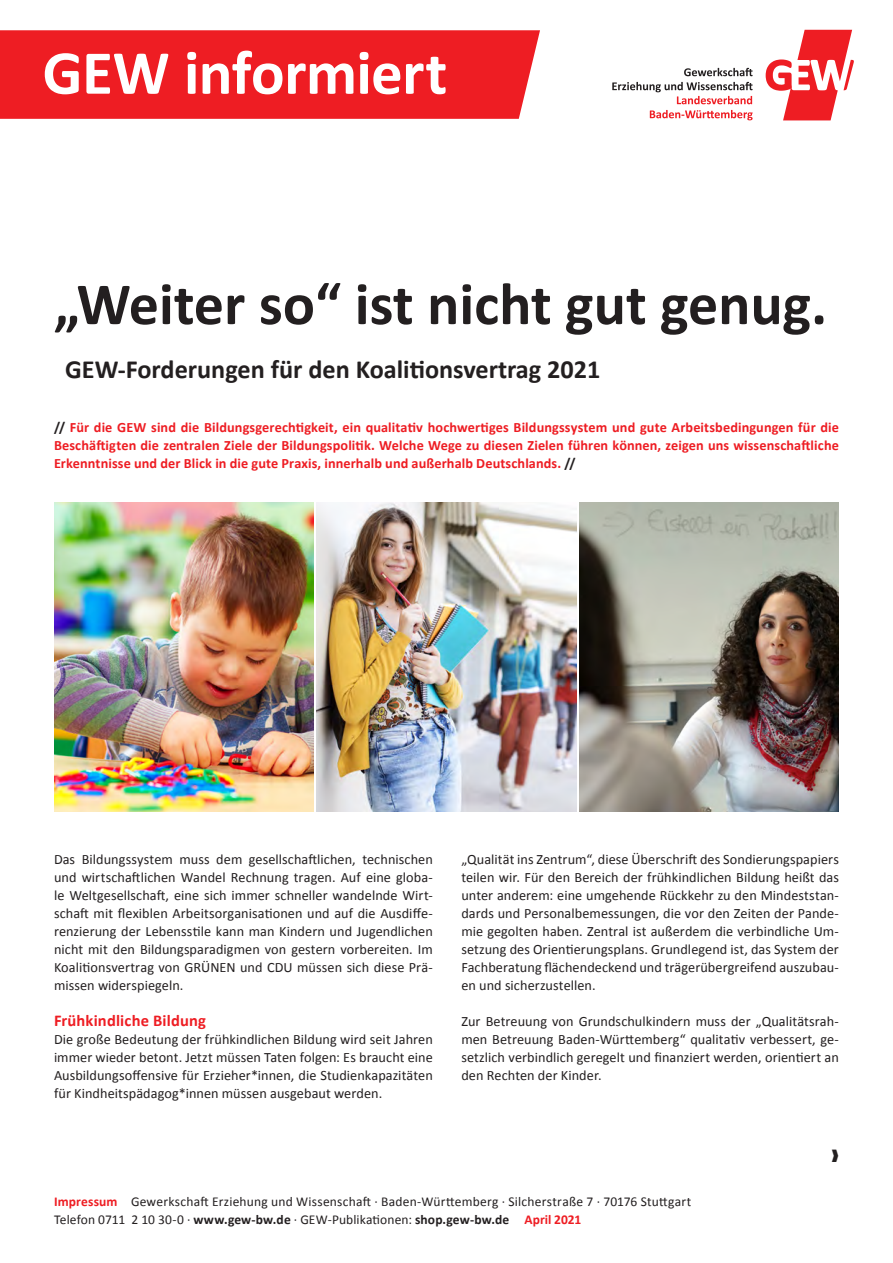
<style>
.page{position:relative;width:893px;height:1263px;background:#fff}
.page>*{position:absolute;margin:0;border:0;box-sizing:border-box;transform-origin:0 0}
.t1{font:700 63px "Calibri";letter-spacing:-.01em;color:#fff}
.t2{font:700 60px "Calibri";color:#231f20}
.t3{font:700 26.25px "Calibri";color:#231f20}
.t4{font:700 16.5px "Calibri";letter-spacing:.01em;color:#ee1d23}
.t5{font:14.25px/18px "Calibri";letter-spacing:.005em;color:#231f20;text-align:justify}
.t6{font:700 14.25px/18px "Calibri";letter-spacing:.005em;color:#ee1d23;text-align:justify}
.t7{font:13.5px/18px "Calibri";letter-spacing:.015em;color:#231f20}
.s1{color:#231f20}
.s2{font-weight:700;color:#ee1d23}
.s3{font-weight:700}
</style>
<div class="page">
<div style="left:0;top:30px;width:540px;height:89px;background:#ee1d23"></div>
<svg style="left:684px;top:68px;width:69px;height:8px"></svg>
<svg style="left:612px;top:82px;width:141px;height:22px"></svg>
<svg style="left:650px;top:110px;width:103px;height:10px"></svg>
<svg style="left:766px;top:30px;width:88px;height:90px"></svg>
<img style="left:54px;top:502px;width:259px;height:309px">
<img style="left:317px;top:502px;width:259px;height:309px">
<img style="left:580px;top:502px;width:259px;height:309px">
<h1 class="t1" style="left:43px;top:33px;width:406px">GEW informiert</h1>
<h2 class="t2" style="left:54px;top:266px;width:775px">„Weiter so“ ist nicht gut genug.</h2>
<h3 class="t3" style="left:65px;top:353px;width:537px">GEW-Forderungen für den Koalitionsvertrag 2021</h3>
<p class="t6" style="left:54px;top:418px;width:786px"><span class="s1">//</span> Für die GEW sind die Bildungsgerechtigkeit, ein qualitativ hochwertiges Bildungssystem und gute Arbeitsbedingungen für die Beschäftigten die zentralen Ziele der Bildungspolitik. Welche Wege zu diesen Zielen führen können, zeigen uns wissenschaftliche Erkenntnisse und der Blick in die gute Praxis, innerhalb und außerhalb Deutschlands. <span class="s1">//</span></p>
<p class="t5" style="left:54px;top:850px;width:380px">Das Bildungssystem muss dem gesellschaftlichen, technischen und wirtschaftlichen Wandel Rechnung tragen. Auf eine globa&shy;le Weltgesellschaft, eine sich immer schneller wandelnde Wirt&shy;schaft mit flexiblen Arbeitsorganisationen und auf die Ausdiffe&shy;renzierung der Lebensstile kann man Kindern und Jugendlichen nicht mit den Bildungsparadigmen von gestern vorbereiten. Im Koalitionsvertrag von GRÜNEN und CDU müssen sich diese Prä&shy;missen widerspiegeln.</p>
<p class="t4" style="left:54px;top:1010px;width:154px">Frühkindliche Bildung</p>
<p class="t5" style="left:54px;top:1030px;width:380px">Die große Bedeutung der frühkindlichen Bildung wird seit Jahren immer wieder betont. Jetzt müssen Taten folgen: Es braucht eine Ausbildungsoffensive für Erzieher*innen, die Studienkapazitäten für Kindheitspädagog*innen müssen ausgebaut werden.</p>
<p class="t5" style="left:461px;top:850px;width:379px">„Qualität ins Zentrum“, diese Überschrift des Sondierungspapiers teilen wir. Für den Bereich der frühkindlichen Bildung heißt das unter anderem: eine umgehende Rückkehr zu den Mindeststan&shy;dards und Personalbemessungen, die vor den Zeiten der Pande&shy;mie gegolten haben. Zentral ist außerdem die verbindliche Um&shy;setzung des Orientierungsplans. Grundlegend ist, das System der Fachberatung flächendeckend und trägerübergreifend auszubau&shy;en und sicherzustellen.</p>
<p class="t5" style="left:461px;top:1012px;width:379px">Zur Betreuung von Grundschulkindern muss der „Qualitätsrah&shy;men Betreuung Baden-Württemberg“ qualitativ verbessert, ge&shy;setzlich verbindlich geregelt und finanziert werden, orientiert an den Rechten der Kinder.</p>
<p class="t7" style="left:54px;top:1193px;width:639px"><span class="s2">Impressum</span> Gewerkschaft Erziehung und Wissenschaft · Baden-Württemberg · Silcherstraße 7 · 70176 Stuttgart<br>Telefon 0711 2 10 30-0 · <span class="s3">www.gew-bw.de</span> · GEW-Publikationen: <span class="s3">shop.gew-bw.de</span> <span class="s2">April 2021</span></p>
</div>
